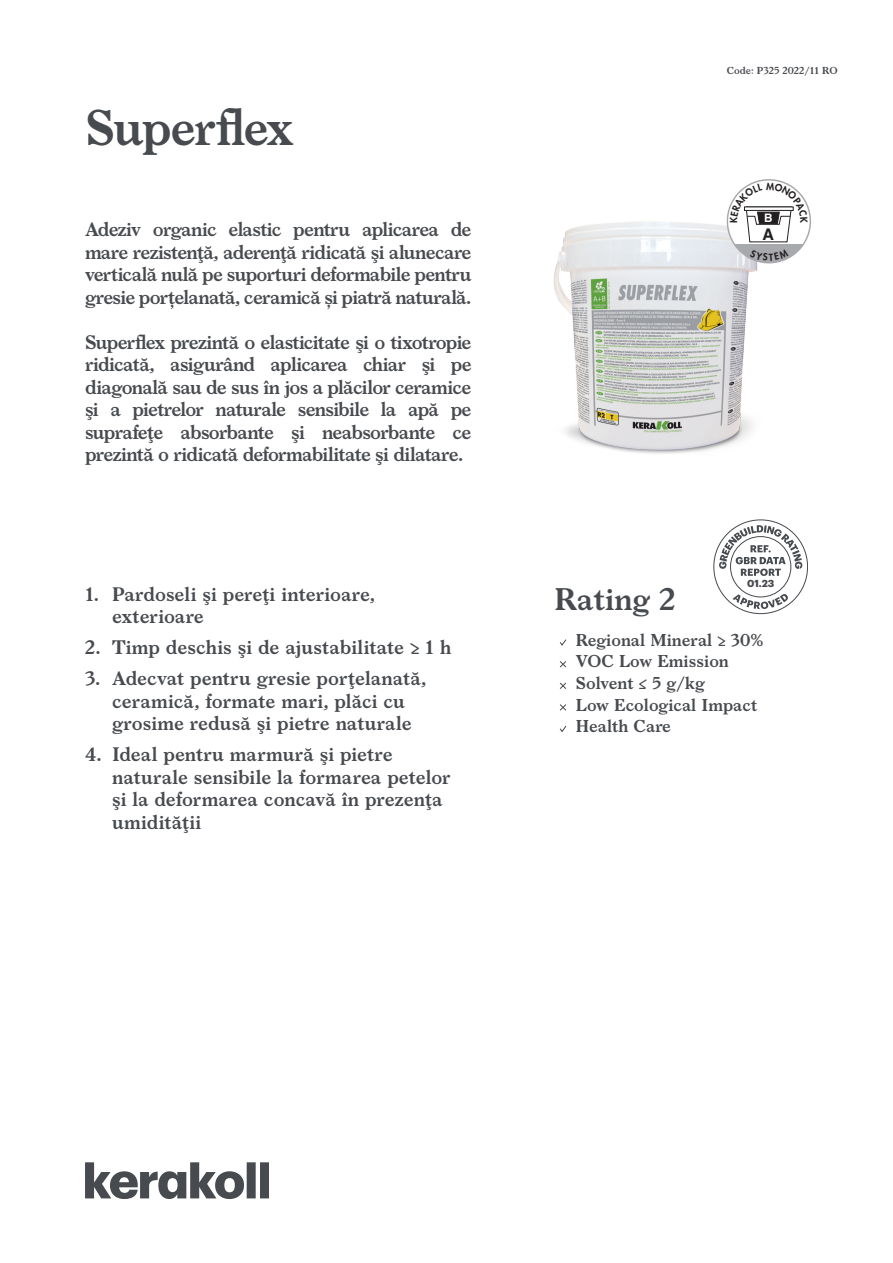
<style>
.page{position:relative;width:893px;height:1263px;background:#fff}
.page>*{position:absolute;margin:0;border:0;box-sizing:border-box;transform-origin:0 0}
.notag_cover_nome_prodotto{font:600 48px "Larish Neue";letter-spacing:-.035em;color:#474a4e}
.cover_eco{font:600 30px "Larish Neue";color:#474a4e}
.cover_descrizione_prodotto{font:600 18.75px/22.5px "Larish Neue";letter-spacing:-.005em;color:#474a4e}
.notag_cover_voci_rating{font:600 16.5px "Larish Neue";color:#474a4e}
.t1{font:700 16.05px "Helvetica LT Std";color:#231f20}
.t2{font:700 11.7px "Helvetica LT Std";color:#fff}
.cover_datareport{font:700 10.05px "Graphik";color:#474a4e}
.t3{font:600 9.75px "Larish Neue";color:#474a4e}
</style>
<div class="page">
<svg style="left:85px;top:1162px;width:184px;height:37px"></svg>
<svg style="left:713px;top:519px;width:95px;height:95px"></svg>
<svg style="left:559px;top:639px;width:8px;height:7px"></svg>
<svg style="left:559px;top:661px;width:8px;height:7px"></svg>
<svg style="left:559px;top:682px;width:8px;height:7px"></svg>
<svg style="left:560px;top:704px;width:7px;height:7px"></svg>
<svg style="left:559px;top:726px;width:8px;height:6px"></svg>
<img style="left:553px;top:209px;width:221px;height:245px">
<svg style="left:727px;top:180px;width:83px;height:83px"></svg>
<svg style="left:733px;top:244px;width:72px;height:19px"></svg>
<svg style="left:730px;top:182px;width:78px;height:61px"></svg>
<svg style="left:749px;top:249px;width:40px;height:12px"></svg>
<p class="notag_cover_nome_prodotto" style="left:85px;top:91px;width:210px">Superflex</p>
<p class="cover_descrizione_prodotto" style="left:85px;top:217px;width:388px;text-align:justify">Adeziv organic elastic pentru aplicarea de mare rezistenţă, aderenţă ridicată şi alunecare verticală nulă pe suporturi deformabile pentru gresie porțelanată, ceramică și piatră naturală.</p>
<p class="cover_descrizione_prodotto" style="left:85px;top:329px;width:388px;text-align:justify">Superflex prezintă o elasticitate şi o tixotropie ridicată, asigurând aplicarea chiar şi pe diagonală sau de sus în jos a plăcilor ceramice şi a pietrelor naturale sensibile la apă pe suprafeţe absorbante şi neabsorbante ce prezintă o ridicată deformabilitate şi dilatare.</p>
<p class="cover_descrizione_prodotto" style="left:112px;top:581px;width:265px;text-indent:-27px">1. Pardoseli şi pereţi interioare, exterioare</p>
<p class="cover_descrizione_prodotto" style="left:85px;top:635px;width:368px">2. Timp deschis şi de ajustabilitate ≥ 1 h</p>
<p class="cover_descrizione_prodotto" style="left:112px;top:666px;width:316px;text-indent:-27px">3. Adecvat pentru gresie porţelanată, ceramică, formate mari, plăci cu grosime redusă şi pietre naturale</p>
<p class="cover_descrizione_prodotto" style="left:112px;top:742px;width:340px;text-indent:-27px">4. Ideal pentru marmură şi pietre naturale sensibile la formarea petelor şi la deformarea concavă în prezenţa umidităţii</p>
<p class="t3" style="left:727px;top:63px;width:112px">Code: P325 2022/11 RO</p>
<p class="t2" style="left:764px;top:211px;width:10px">B</p>
<p class="t1" style="left:763px;top:224px;width:13px">A</p>
<p class="cover_datareport" style="left:747px;top:575px;width:29px">01.23</p>
<p class="cover_eco" style="left:554px;top:576px;width:123px">Rating 2</p>
<p class="notag_cover_voci_rating" style="left:576px;top:627px;width:189px">Regional Mineral ≥ 30%</p>
<p class="notag_cover_voci_rating" style="left:576px;top:649px;width:155px">VOC Low Emission</p>
<p class="notag_cover_voci_rating" style="left:576px;top:670px;width:130px">Solvent ≤ 5 g/kg</p>
<p class="notag_cover_voci_rating" style="left:576px;top:692px;width:183px">Low Ecological Impact</p>
<p class="notag_cover_voci_rating" style="left:576px;top:713px;width:97px">Health Care</p>
</div>
